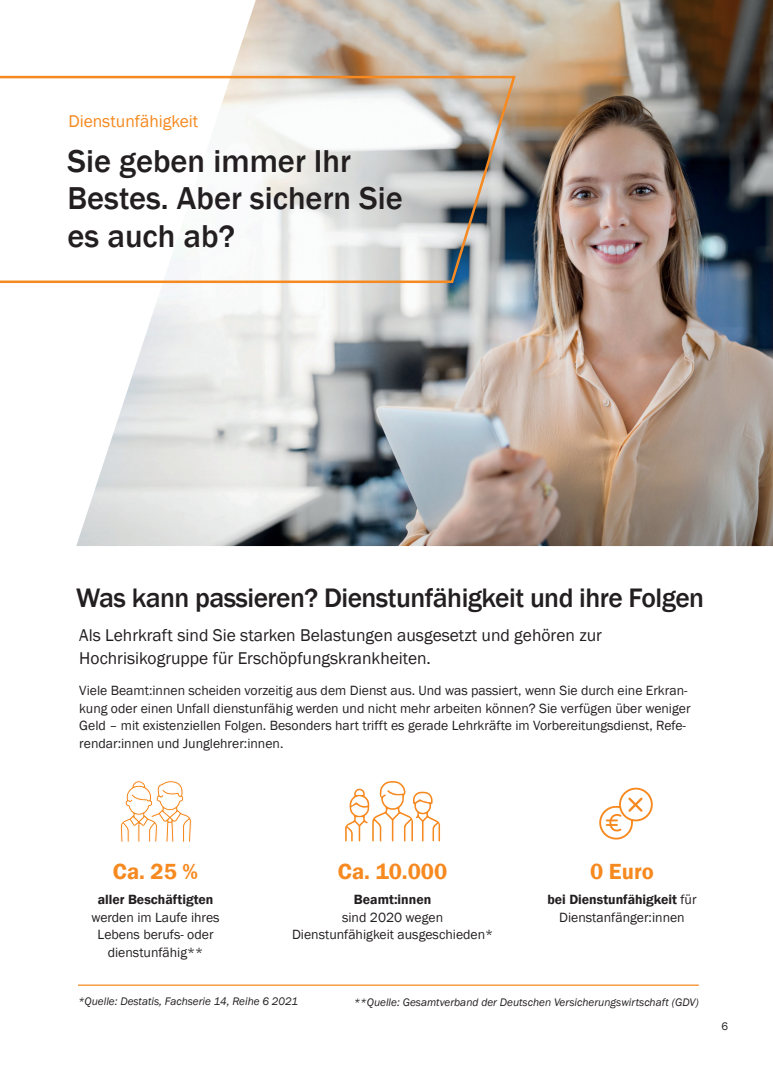
<style>
.page{position:relative;width:773px;height:1074px;background:#fff}
.page>*{position:absolute;margin:0;border:0;box-sizing:border-box;transform-origin:0 0}
.t1{font:500 32.5px/37.5px "Franklin Gothic";color:#231f20}
.t2{font:500 27.5px "Franklin Gothic";letter-spacing:-.02em;color:#231f20}
.t3{font:600 22.5px "Franklin Gothic";color:#f6891f}
.t4{font:17.5px/22.5px "Franklin Gothic";color:#231f20}
.t5{font:17.5px "Franklin Gothic";color:#f6891f}
.t6{font:13.75px/17.5px "Franklin Gothic";color:#231f20;text-align:center}
.t7{font:600 13.75px "Franklin Gothic";color:#231f20}
.t8{font:italic 11.25px "Franklin Gothic";color:#231f20}
.t9{font:11.25px "Franklin Gothic";color:#231f20}
.s1{font-weight:600}
</style>
<div class="page">
<img style="left:76px;top:0;width:696px;height:546px">
<svg style="left:0;top:75px;width:517px;height:209px"></svg>
<svg style="left:120px;top:780px;width:72px;height:63px"></svg>
<svg style="left:599px;top:787px;width:54px;height:53px"></svg>
<hr style="left:78px;top:984px;width:620px;height:1px;background:#f6891f">
<svg style="left:345px;top:781px;width:96px;height:61px"></svg>
<p class="t5" style="left:68px;top:110px;width:131px">Dienstunfähigkeit</p>
<h1 class="t1" style="left:67px;top:142px;width:337px">Sie geben immer Ihr<br>Bestes. Aber sichern Sie es auch ab?</h1>
<h2 class="t2" style="left:76px;top:581px;width:629px">Was kann passieren? Dienstunfähigkeit und ihre Folgen</h2>
<p class="t4" style="left:79px;top:624px;width:524px">Als Lehrkraft sind Sie starken Belastungen ausgesetzt und gehören zur<br>Hochrisikogruppe für Erschöpfungskrankheiten.</p>
<p class="t6" style="left:79px;top:682px;width:612px;text-align:left">Viele Beamt:innen scheiden vorzeitig aus dem Dienst aus. Und was passiert, wenn Sie durch eine Erkran&shy;kung oder einen Unfall dienstunfähig werden und nicht mehr arbeiten können? Sie verfügen über weniger Geld – mit existenziellen Folgen. Besonders hart trifft es gerade Lehrkräfte im Vorbereitungsdienst, Refe&shy;rendar:innen und Junglehrer:innen.</p>
<h3 class="t3" style="left:113px;top:858px;width:87px">Ca. 25 %</h3>
<p class="t7" style="left:98px;top:891px;width:117px">aller Beschäftigten</p>
<p class="t6" style="left:91px;top:909px;width:130px">werden im Laufe ihres<br>Lebens berufs- oder dienstunfähig**</p>
<h3 class="t3" style="left:338px;top:858px;width:111px">Ca. 10.000</h3>
<p class="t7" style="left:354px;top:891px;width:79px">Beamt:innen</p>
<p class="t6" style="left:292px;top:909px;width:203px">sind 2020 wegen<br>Dienstunfähigkeit ausgeschieden*</p>
<h3 class="t3" style="left:590px;top:858px;width:65px">0 Euro</h3>
<p class="t6" style="left:547px;top:891px;width:151px"><span class="s1">bei Dienstunfähigkeit</span> für<br>Dienstanfänger:innen</p>
<p class="t8" style="left:78px;top:994px;width:221px">*Quelle: Destatis, Fachserie 14, Reihe 6 2021</p>
<p class="t8" style="left:353px;top:994px;width:346px">**Quelle: Gesamtverband der Deutschen Versicherungswirtschaft (GDV)</p>
<p class="t9" style="left:721px;top:1019px;width:8px">6</p>
</div>
